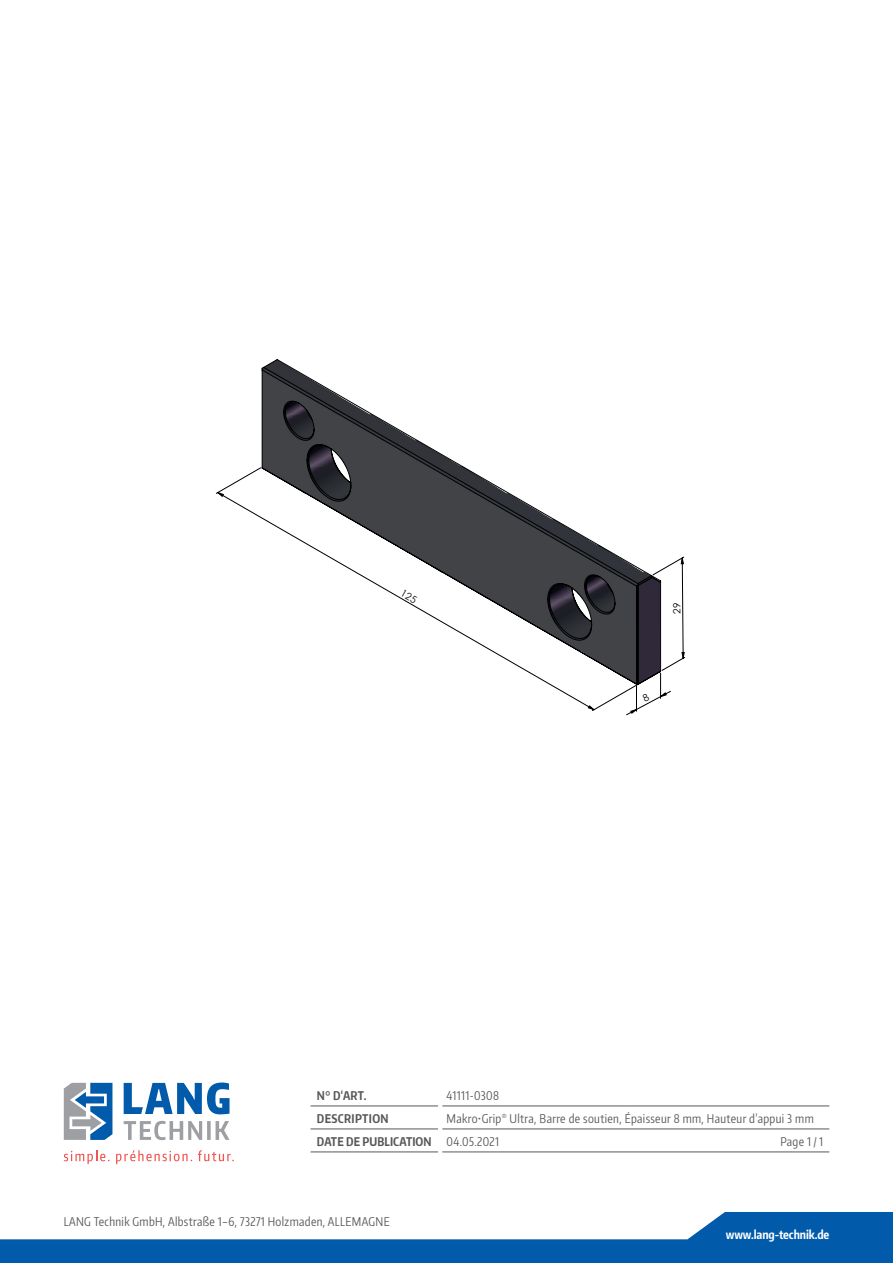
<style>
.page{position:relative;width:893px;height:1263px;background:#fff}
.page>*{position:absolute;margin:0;border:0;box-sizing:border-box;transform-origin:0 0}
.t1{font:12px/23px "Encode Sans Compressed";letter-spacing:.03em;color:#57585a}
.t2{font:700 12px "Encode Sans Compressed";letter-spacing:-.01em;color:#fff}
.t3{font:700 12px "Encode Sans Compressed";letter-spacing:.03em;color:#57585a}
.s1{font-weight:700}
</style>
<div class="page">
<svg style="left:0;top:1212px;width:893px;height:51px;fill:#015aaa"></svg>
<svg style="left:124px;top:1082px;width:106px;height:32px"></svg>
<svg style="left:124px;top:1121px;width:106px;height:19px"></svg>
<svg style="left:64px;top:1083px;width:48px;height:57px"></svg>
<svg style="left:64px;top:1150px;width:46px;height:14px"></svg>
<svg style="left:116px;top:1150px;width:76px;height:14px"></svg>
<svg style="left:198px;top:1150px;width:36px;height:11px"></svg>
<hr style="left:311px;top:1106px;width:127px;height:1px;background:#57585a">
<hr style="left:442px;top:1106px;width:387px;height:1px;background:#57585a">
<hr style="left:311px;top:1129px;width:127px;height:1px;background:#57585a">
<hr style="left:442px;top:1129px;width:387px;height:1px;background:#57585a">
<hr style="left:311px;top:1152px;width:127px;height:1px;background:#57585a">
<hr style="left:442px;top:1152px;width:387px;height:1px;background:#57585a">
<svg style="left:261px;top:359px;width:365px;height:326px"></svg>
<svg style="left:401px;top:590px;width:16px;height:13px"></svg>
<svg style="left:626px;top:557px;width:59px;height:158px"></svg>
<p class="t3" style="left:317px;top:1087px;width:51px">N° D‘ART.</p>
<p class="t1" style="left:447px;top:1083px;width:54px">41111-0308</p>
<p class="t3" style="left:317px;top:1110px;width:73px">DESCRIPTION</p>
<p class="t1" style="left:317px;top:1106px;width:498px;text-indent:130px">Makro•Grip<sup>®</sup> Ultra, Barre de soutien, Épaisseur 8 mm, Hauteur d’appui 3 mm<br><span class="s1">DATE DE PUBLICATION</span> 04.05.2021</p>
<p class="t1" style="left:780px;top:1129px;width:44px">Page 1 / 1</p>
<p class="t1" style="left:64px;top:1209px;width:328px">LANG Technik GmbH, Albstraße 1–6, 73271 Holzmaden, ALLEMAGNE</p>
<p class="t2" style="left:726px;top:1227px;width:105px">www.lang-technik.de</p>
</div>
